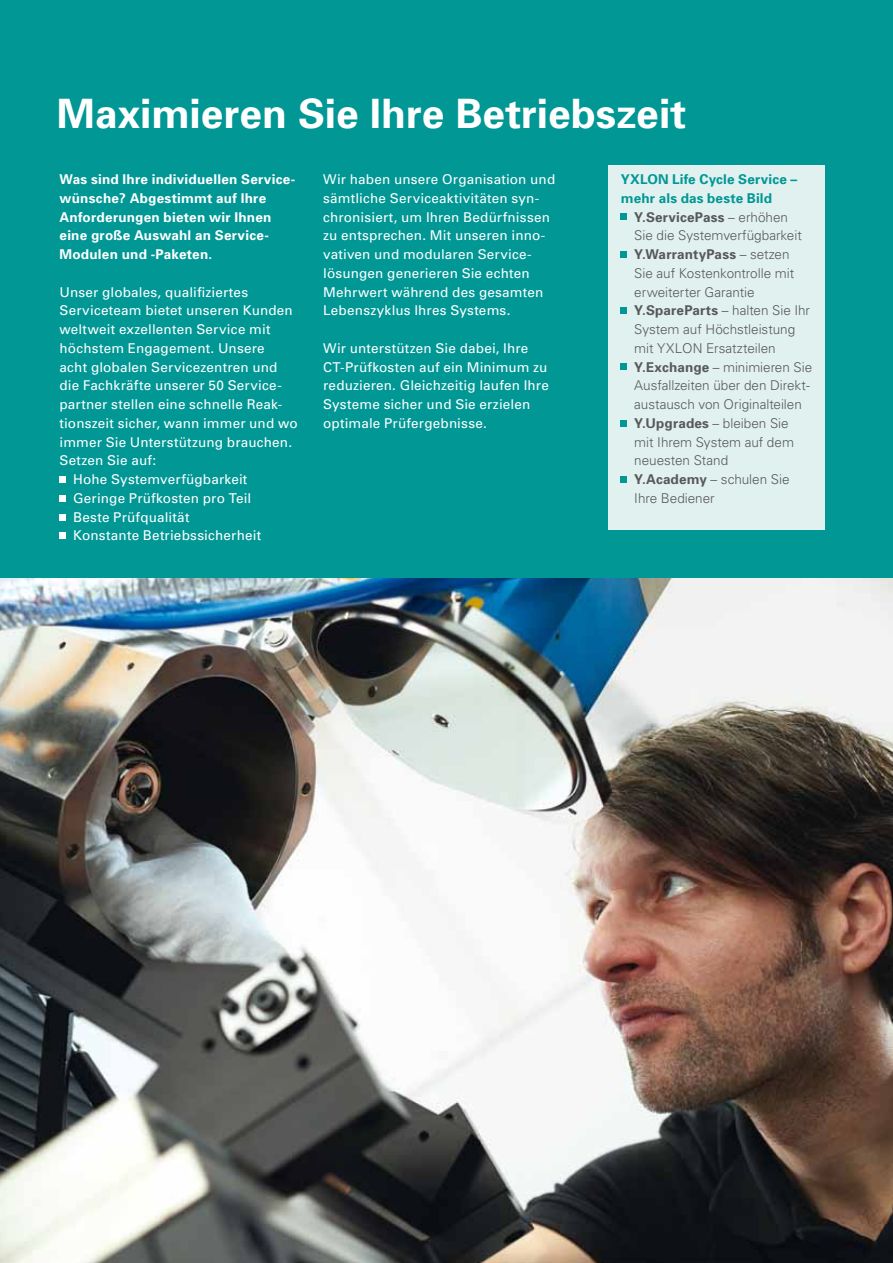
<style>
.page{position:relative;width:893px;height:1263px;background:#fff}
.page>*{position:absolute;margin:0;border:0;box-sizing:border-box;transform-origin:0 0}
.t1{font:700 40.5px "Univers";color:#fff}
.t2{font:13.5px/18.8px "Univers";letter-spacing:.015em;color:#fff}
.t3{font:300 13.5px/18.8px "Univers";letter-spacing:-.005em;color:#58585a}
.t4{font:700 13.5px/18.8px "Univers";letter-spacing:.02em;color:#fff}
.t5{font:700 13.5px/18.8px "Univers";letter-spacing:.01em;color:#009795}
.s1{font-weight:700}
</style>
<div class="page">
<img style="left:0;top:578px;width:893px;height:685px">
<div style="left:0;top:0;width:893px;height:578px;background:#009795"></div>
<div style="left:608px;top:165px;width:217px;height:365px;background:#e1f1ef"></div>
<svg style="left:621px;top:214px;width:6px;height:6px"></svg>
<div style="left:621px;top:251px;width:6px;height:7px;background:#009795"></div>
<svg style="left:621px;top:308px;width:6px;height:6px"></svg>
<svg style="left:621px;top:364px;width:6px;height:6px"></svg>
<svg style="left:621px;top:420px;width:6px;height:6px"></svg>
<div style="left:621px;top:476px;width:6px;height:7px;background:#009795"></div>
<div style="left:60px;top:476px;width:6px;height:7px;background:#fff"></div>
<svg style="left:60px;top:495px;width:6px;height:6px"></svg>
<svg style="left:60px;top:514px;width:6px;height:6px"></svg>
<svg style="left:60px;top:533px;width:6px;height:6px"></svg>
<h1 class="t1" style="left:57px;top:89px;width:631px">Maximieren Sie Ihre Betriebszeit</h1>
<p class="t4" style="left:60px;top:170px;width:237px">Was sind Ihre individuellen Service&shy;wünsche? Abgestimmt auf Ihre<br>Anforderungen bieten wir Ihnen eine große Auswahl an Service-<br>Modulen und -Paketen.</p>
<p class="t2" style="left:60px;top:283px;width:190px">Unser globales, qualifiziertes</p>
<p class="t2" style="left:60px;top:301px;width:235px">Serviceteam bietet unseren Kunden</p>
<p class="t2" style="left:60px;top:320px;width:213px">weltweit exzellenten Service mit</p>
<p class="t2" style="left:60px;top:339px;width:207px">höchstem Engagement. Unsere</p>
<p class="t2" style="left:60px;top:358px;width:219px">acht globalen Servicezentren und</p>
<p class="t2" style="left:60px;top:376px;width:223px">die Fachkräfte unserer 50 Service-</p>
<p class="t2" style="left:60px;top:395px;width:223px">partner stellen eine schnelle Reak-</p>
<p class="t2" style="left:60px;top:414px;width:240px">tionszeit sicher, wann immer und wo</p>
<p class="t2" style="left:60px;top:433px;width:234px">immer Sie Unterstützung brauchen.</p>
<p class="t2" style="left:60px;top:451px;width:98px">Setzen Sie auf:</p>
<p class="t2" style="left:73px;top:470px;width:176px">Hohe Systemverfügbarkeit</p>
<p class="t2" style="left:73px;top:489px;width:180px">Geringe Prüfkosten pro Teil</p>
<p class="t2" style="left:73px;top:508px;width:118px">Beste Prüfqualität</p>
<p class="t2" style="left:73px;top:526px;width:190px">Konstante Betriebssicherheit</p>
<p class="t2" style="left:323px;top:170px;width:234px">Wir haben unsere Organisation und sämtliche Serviceaktivitäten syn&shy;chronisiert, um Ihren Bedürfnissen zu entsprechen. Mit unseren inno&shy;vativen und modularen Service&shy;lösungen generieren Sie echten Mehrwert während des gesamten Lebenszyklus Ihres Systems.</p>
<p class="t2" style="left:323px;top:339px;width:227px">Wir unterstützen Sie dabei, Ihre<br>CT-Prüfkosten auf ein Minimum zu reduzieren. Gleichzeitig laufen Ihre<br>Systeme sicher und Sie erzielen optimale Prüfergebnisse.</p>
<p class="t5" style="left:621px;top:170px;width:178px">YXLON Life Cycle Service – mehr als das beste Bild</p>
<p class="t3" style="left:634px;top:207px;width:179px"><span class="s1">Y.ServicePass</span> – erhöhen<br>Sie die Systemverfügbarkeit<br><span class="s1">Y.WarrantyPass</span> – setzen<br>Sie auf Kostenkontrolle mit erweiterter Garantie<br><span class="s1">Y.SpareParts</span> – halten Sie Ihr<br>System auf Höchstleistung mit YXLON Ersatzteilen<br><span class="s1">Y.Exchange</span> – minimieren Sie<br>Ausfallzeiten über den Direkt&shy;austausch von Originalteilen<br><span class="s1">Y.Upgrades</span> – bleiben Sie<br>mit Ihrem System auf dem neuesten Stand<br><span class="s1">Y.Academy</span> – schulen Sie<br>Ihre Bediener</p>
</div>
